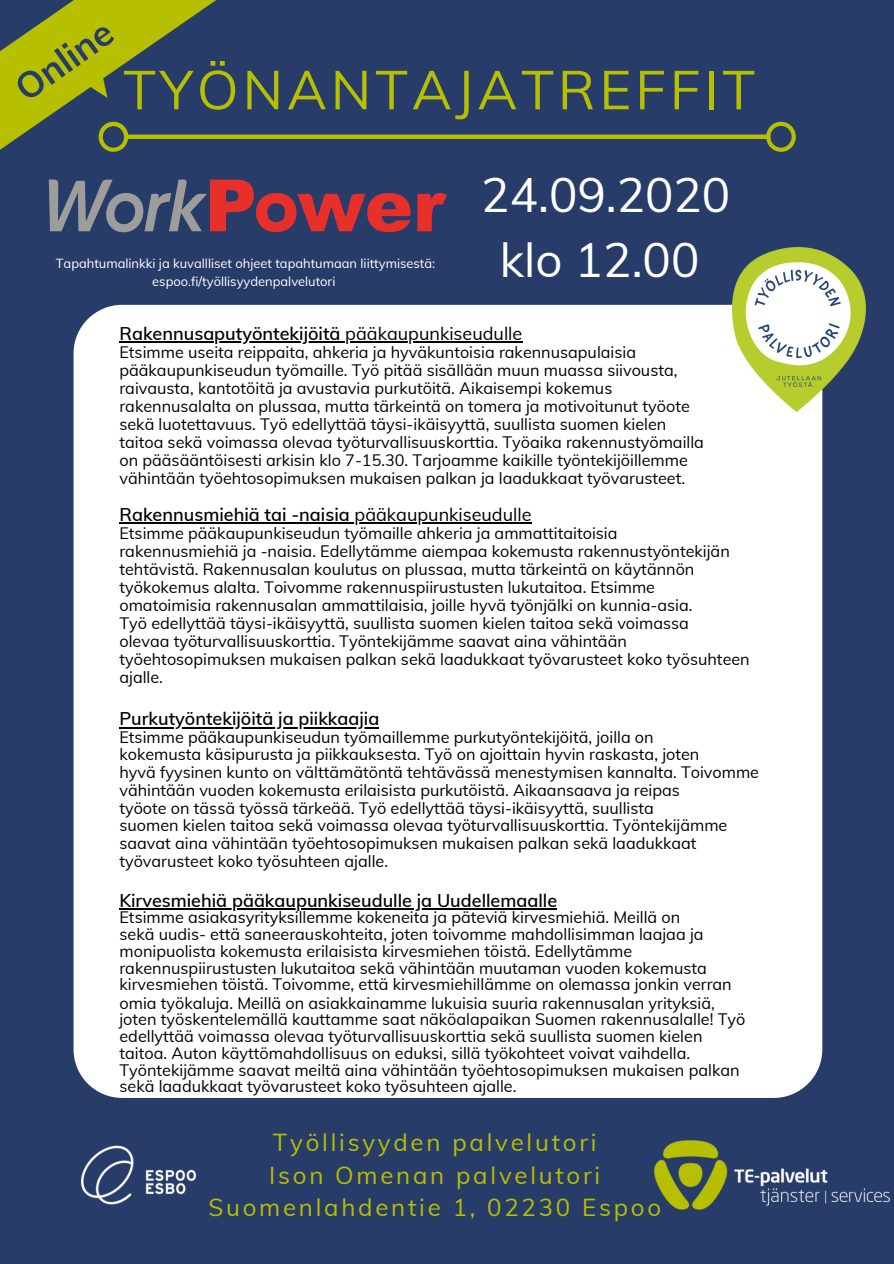
<style>
.page{position:relative;width:894px;height:1264px;background:#fff}
.page>*{position:absolute;margin:0;border:0;box-sizing:border-box;transform-origin:0 0}
.t1{font:54px "Muli";letter-spacing:.075em;color:#b6bf00}
.t2{font:47.25px/65.2px "Muli";color:#fff;text-align:center}
.t3{font:700 36px "Muli";color:#283c69}
.t4{font:24px/32.7px "Muli";letter-spacing:.115em;color:#b6bf00;text-align:center}
.t5{font:600 18px "Muli";color:#000}
.t6{font:16.2px/18px "Muli";color:#000}
.t7{font:12.9px/17.5px "Muli";color:#fff;text-align:center}
.s1{font-weight:400}
</style>
<div class="page">
<div style="left:0;top:0;width:893px;height:1263px;background:#283c69"></div>
<div style="left:74px;top:305px;width:748px;height:792px;background:#fff;border-radius:49px"></div>
<img style="left:81px;top:1145px;width:115px;height:60px">
<img style="left:654px;top:1140px;width:236px;height:70px">
<svg style="left:309px;top:122px;width:486px;height:30px"></svg>
<img style="left:732px;top:247px;width:133px;height:164px">
<svg style="left:417px;top:193px;width:29px;height:38px"></svg>
<svg style="left:309px;top:193px;width:101px;height:39px"></svg>
<svg style="left:0;top:0;width:309px;height:233px"></svg>
<hr style="left:119px;top:341px;width:221px;height:1px;background:#000">
<hr style="left:340px;top:341px;width:182px;height:1px;background:#000">
<hr style="left:119px;top:522px;width:231px;height:1px;background:#000">
<hr style="left:350px;top:522px;width:181px;height:1px;background:#000">
<hr style="left:119px;top:727px;width:260px;height:2px;background:#000">
<hr style="left:119px;top:908px;width:438px;height:1px;background:#000">
<h3 class="t3" style="left:6px;top:73px;width:112px;rotate:-35deg">Online</h3>
<h1 class="t1" style="left:123px;top:55px;width:633px">TYÖNANTAJATREFFIT</h1>
<p class="t7" style="left:56px;top:255px;width:381px">Tapahtumalinkki ja kuvallliset ohjeet tapahtumaan liittymisestä: espoo.fi/työllisyydenpalvelutori</p>
<h2 class="t2" style="left:481px;top:161px;width:250px">24.09.2020 klo 12.00</h2>
<p class="t5" style="left:119px;top:322px;width:404px">Rakennusaputyöntekijöitä <span class="s1">pääkaupunkiseudulle</span></p>
<p class="t6" style="left:119px;top:343px;width:586px">Etsimme useita reippaita, ahkeria ja hyväkuntoisia rakennusapulaisia pääkaupunkiseudun työmaille. Työ pitää sisällään muun muassa siivousta, raivausta, kantotöitä ja avustavia purkutöitä. Aikaisempi kokemus rakennusalalta on plussaa, mutta tärkeintä on tomera ja motivoitunut työote sekä luotettavuus. Työ edellyttää täysi-ikäisyyttä, suullista suomen kielen taitoa sekä voimassa olevaa työturvallisuuskorttia. Työaika rakennustyömailla on pääsääntöisesti arkisin klo 7-15.30. Tarjoamme kaikille työntekijöillemme vähintään työehtosopimuksen mukaisen palkan ja laadukkaat työvarusteet.</p>
<p class="t5" style="left:119px;top:503px;width:413px">Rakennusmiehiä tai -naisia <span class="s1">pääkaupunkiseudulle</span></p>
<p class="t6" style="left:119px;top:524px;width:631px">Etsimme pääkaupunkiseudun työmaille ahkeria ja ammattitaitoisia<br>rakennusmiehiä ja -naisia. Edellytämme aiempaa kokemusta rakennustyöntekijän tehtävistä. Rakennusalan koulutus on plussaa, mutta tärkeintä on käytännön työkokemus alalta. Toivomme rakennuspiirustusten lukutaitoa. Etsimme omatoimisia rakennusalan ammattilaisia, joille hyvä työnjälki on kunnia-asia.<br>Työ edellyttää täysi-ikäisyyttä, suullista suomen kielen taitoa sekä voimassa<br>olevaa työturvallisuuskorttia. Työntekijämme saavat aina vähintään työehtosopimuksen mukaisen palkan sekä laadukkaat työvarusteet koko työsuhteen ajalle.</p>
<p class="t5" style="left:119px;top:707px;width:261px">Purkutyöntekijöitä ja piikkaajia</p>
<p class="t6" style="left:119px;top:727px;width:641px">Etsimme pääkaupunkiseudun työmaillemme purkutyöntekijöitä, joilla on<br>kokemusta käsipurusta ja piikkauksesta. Työ on ajoittain hyvin raskasta, joten<br>hyvä fyysinen kunto on välttämätöntä tehtävässä menestymisen kannalta. Toivomme vähintään vuoden kokemusta erilaisista purkutöistä. Aikaansaava ja reipas<br>työote on tässä työssä tärkeää. Työ edellyttää täysi-ikäisyyttä, suullista<br>suomen kielen taitoa sekä voimassa olevaa työturvallisuuskorttia. Työntekijämme saavat aina vähintään työehtosopimuksen mukaisen palkan sekä laadukkaat työvarusteet koko työsuhteen ajalle.</p>
<p class="t5" style="left:119px;top:888px;width:439px">Kirvesmiehiä pääkaupunkiseudulle ja Uudellemaalle</p>
<p class="t6" style="left:119px;top:908px;width:613px;line-height:16.8px">Etsimme asiakasyrityksillemme kokeneita ja päteviä kirvesmiehiä. Meillä on<br>sekä uudis- että saneerauskohteita, joten toivomme mahdollisimman laajaa ja monipuolista kokemusta erilaisista kirvesmiehen töistä. Edellytämme rakennuspiirustusten lukutaitoa sekä vähintään muutaman vuoden kokemusta kirvesmiehen töistä. Toivomme, että kirvesmiehillämme on olemassa jonkin verran</p>
<p class="t6" style="left:119px;top:994px;width:627px;line-height:16.8px">omia työkaluja. Meillä on asiakkainamme lukuisia suuria rakennusalan yrityksiä, joten työskentelemällä kauttamme saat näköalapaikan Suomen rakennusalalle! Työ edellyttää voimassa olevaa työturvallisuuskorttia sekä suullista suomen kielen taitoa. Auton käyttömahdollisuus on eduksi, sillä työkohteet voivat vaihdella.<br>Työntekijämme saavat meiltä aina vähintään työehtosopimuksen mukaisen palkan sekä laadukkaat työvarusteet koko työsuhteen ajalle.</p>
<h3 class="t4" style="left:208px;top:1125px;width:454px">Työllisyyden palvelutori<br>Ison Omenan palvelutori<br>Suomenlahdentie 1, 02230 Espoo</h3>
</div>
